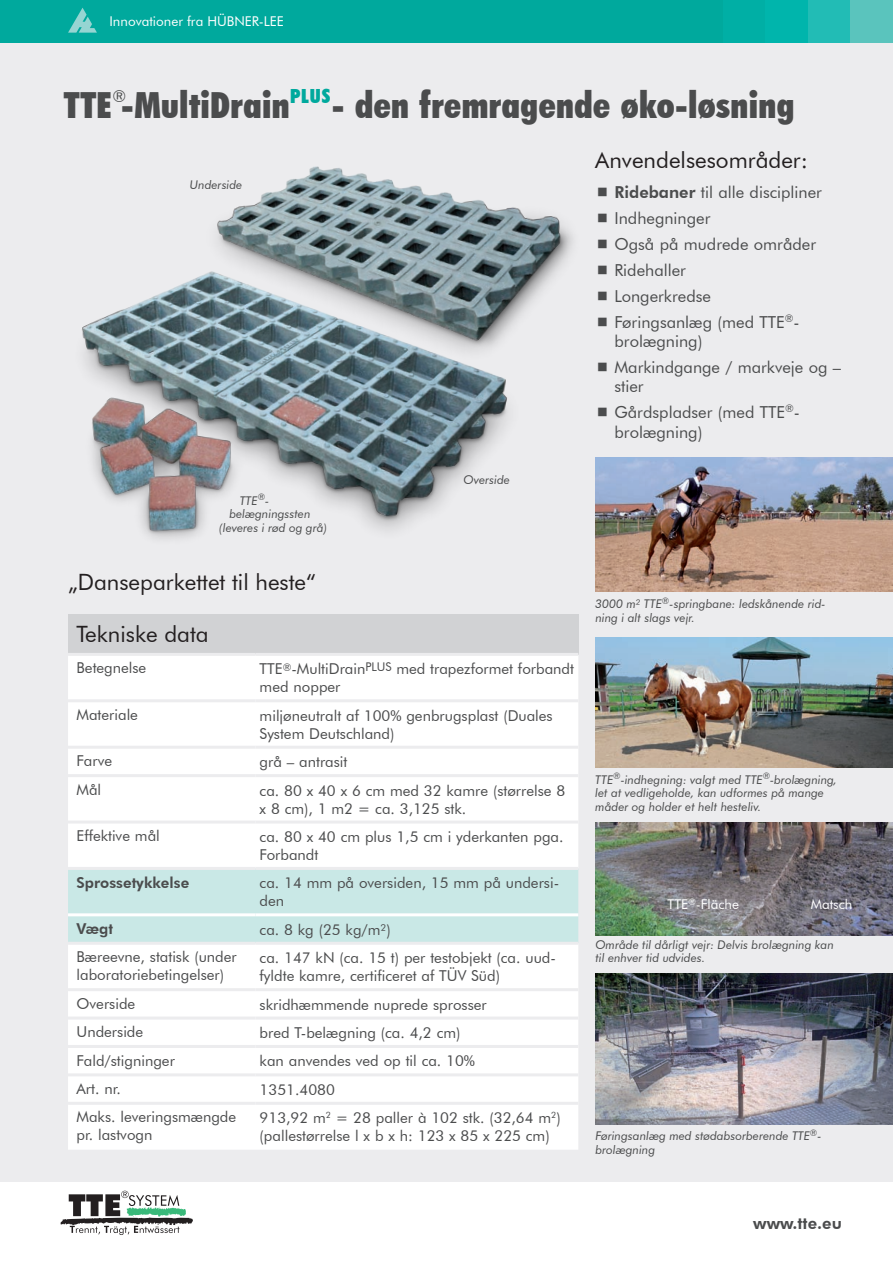
<style>
.page{position:relative;width:893px;height:1263px;background:#fff}
.page>*{position:absolute;margin:0;border:0;box-sizing:border-box;transform-origin:0 0}
.HL_2{font:900 condensed 36px "Futura BT";letter-spacing:.01em;color:#4b4c4d}
.HL_Untertitel{font:22.5px "Futura BT";color:#231f20}
.Aufzählung_Punkte{font:16.5px/19.5px "Futura BT";color:#4b4c4d}
.Zwischentitel{font:800 16.5px "Futura BT";color:#4b4c4d}
.HL_2-2{font:16.5px "Futura BT";color:#4b4c4d}
.Fliess-Txt{font:15px/18px "Futura BT";color:#4b4c4d}
.Fliess-Txt-2{font:800 15px "Futura BT";color:#4b4c4d}
.Fl-txt_9_10-weiss{font:13.5px "Futura BT";color:#fff}
.Bildbeschreibung{font:italic 12px/13.5px "Futura BT";color:#4b4c4d}
.s1{font-weight:800}
</style>
<div class="page">
<div style="left:0;top:43px;width:893px;height:1139px;background:#ececee"></div>
<svg style="left:60px;top:1191px;width:133px;height:44px"></svg>
<div style="left:0;top:0;width:893px;height:43px;background:#00a99d"></div>
<svg style="left:68px;top:8px;width:29px;height:25px"></svg>
<div style="left:723px;top:0;width:42px;height:43px;background:#00afa5"></div>
<div style="left:765px;top:0;width:43px;height:43px;background:#00b5ac"></div>
<div style="left:808px;top:0;width:42px;height:43px;background:#22bcb5"></div>
<div style="left:850px;top:0;width:43px;height:43px;background:#5ac4bd"></div>
<img style="left:82px;top:282px;width:426px;height:257px">
<img style="left:186px;top:166px;width:387px;height:219px">
<div style="left:68px;top:614px;width:510px;height:40px;background:#d1d2d4"></div>
<div style="left:68px;top:656px;width:510px;height:494px;background:#fff"></div>
<div style="left:68px;top:870px;width:510px;height:72px;background:#c9e8e6"></div>
<hr style="left:68px;top:746px;width:187px;height:3px;background:#ececee">
<hr style="left:255px;top:746px;width:323px;height:3px;background:#ececee">
<hr style="left:68px;top:774px;width:187px;height:3px;background:#ececee">
<hr style="left:255px;top:774px;width:323px;height:3px;background:#ececee">
<hr style="left:68px;top:820px;width:187px;height:3px;background:#ececee">
<hr style="left:255px;top:820px;width:323px;height:3px;background:#ececee">
<hr style="left:68px;top:942px;width:187px;height:3px;background:#ececee">
<hr style="left:255px;top:942px;width:323px;height:3px;background:#ececee">
<hr style="left:68px;top:988px;width:187px;height:3px;background:#ececee">
<hr style="left:255px;top:988px;width:323px;height:3px;background:#ececee">
<hr style="left:68px;top:1016px;width:187px;height:3px;background:#ececee">
<hr style="left:255px;top:1016px;width:323px;height:3px;background:#ececee">
<hr style="left:68px;top:1045px;width:187px;height:3px;background:#ececee">
<hr style="left:255px;top:1045px;width:323px;height:3px;background:#ececee">
<hr style="left:68px;top:1073px;width:187px;height:3px;background:#ececee">
<hr style="left:255px;top:1073px;width:323px;height:3px;background:#ececee">
<hr style="left:68px;top:1102px;width:187px;height:3px;background:#ececee">
<hr style="left:255px;top:1102px;width:323px;height:3px;background:#ececee">
<hr style="left:68px;top:653px;width:187px;height:3px;background:#ececee">
<hr style="left:255px;top:653px;width:323px;height:3px;background:#ececee">
<hr style="left:68px;top:699px;width:187px;height:3px;background:#ececee">
<hr style="left:255px;top:699px;width:323px;height:3px;background:#ececee">
<hr style="left:68px;top:867px;width:187px;height:3px;background:#ececee">
<hr style="left:255px;top:867px;width:323px;height:3px;background:#ececee">
<hr style="left:68px;top:913px;width:187px;height:3px;background:#fff">
<hr style="left:255px;top:913px;width:323px;height:3px;background:#fff">
<img style="left:595px;top:457px;width:298px;height:135px">
<img style="left:595px;top:638px;width:298px;height:129px">
<img style="left:595px;top:822px;width:298px;height:113px">
<img style="left:595px;top:973px;width:298px;height:152px">
<p class="Fl-txt_9_10-weiss" style="left:109px;top:13px;width:176px">Innovationer fra HÜBNER-LEE</p>
<p class="HL_2" style="left:64px;top:84px;width:732px">TTE -MultiDrain<sup>PLUS</sup>- den fremragende øko-løsning</p>
<p class="HL_2-2" style="left:112px;top:86px;width:15px">®</p>
<p class="Bildbeschreibung" style="left:190px;top:178px;width:54px">Underside</p>
<p class="Bildbeschreibung" style="left:229px;top:493px;width:83px;text-indent:10px">TTE<sup>®</sup>- belægningssten</p>
<p class="Bildbeschreibung" style="left:219px;top:520px;width:110px">(leveres i rød og grå)</p>
<p class="HL_Untertitel" style="left:68px;top:568px;width:249px">„Danseparkettet til heste“</p>
<p class="Bildbeschreibung" style="left:463px;top:473px;width:48px">Overside</p>
<p class="HL_Untertitel" style="left:77px;top:621px;width:134px">Tekniske data</p>
<p class="Fliess-Txt" style="left:77px;top:659px;width:71px">Betegnelse</p>
<p class="Fliess-Txt" style="left:260px;top:660px;width:316px">TTE<sup>®</sup>-MultiDrain<sup>PLUS</sup> med trapezformet forbandt med nopper</p>
<p class="Fliess-Txt" style="left:77px;top:705px;width:63px">Materiale</p>
<p class="Fliess-Txt" style="left:260px;top:706px;width:295px">miljøneutralt af 100% genbrugsplast (Duales<br>System Deutschland)</p>
<p class="Fliess-Txt" style="left:77px;top:752px;width:37px">Farve</p>
<p class="Fliess-Txt" style="left:260px;top:753px;width:89px">grå – antrasit</p>
<p class="Fliess-Txt" style="left:77px;top:780px;width:26px">Mål</p>
<p class="Fliess-Txt" style="left:260px;top:781px;width:307px">ca. 80 x 40 x 6 cm med 32 kamre (størrelse 8 x 8 cm), 1 m2 = ca. 3,125 stk.</p>
<p class="Fliess-Txt" style="left:77px;top:827px;width:85px">Effektive mål</p>
<p class="Fliess-Txt" style="left:260px;top:827px;width:305px">ca. 80 x 40 cm plus 1,5 cm i yderkanten pga.<br>Forbandt</p>
<p class="Fliess-Txt-2" style="left:77px;top:873px;width:114px">Sprossetykkelse</p>
<p class="Fliess-Txt" style="left:260px;top:874px;width:301px">ca. 14 mm på oversiden, 15 mm på undersi&shy;den</p>
<p class="Fliess-Txt-2" style="left:77px;top:919px;width:38px">Vægt</p>
<p class="Fliess-Txt" style="left:260px;top:920px;width:133px">ca. 8 kg (25 kg/m²)</p>
<p class="Fliess-Txt" style="left:77px;top:948px;width:162px">Bæreevne, statisk (under laboratoriebetingelser)</p>
<p class="Fliess-Txt" style="left:260px;top:949px;width:298px">ca. 147 kN (ca. 15 t) per testobjekt (ca. uud&shy;fyldte kamre, certificeret af TÜV Süd)</p>
<p class="Fliess-Txt" style="left:77px;top:994px;width:60px">Overside</p>
<p class="Fliess-Txt" style="left:260px;top:995px;width:229px">skridhæmmende nuprede sprosser</p>
<p class="Fliess-Txt" style="left:77px;top:1023px;width:68px">Underside</p>
<p class="Fliess-Txt" style="left:260px;top:1023px;width:202px">bred T-belægning (ca. 4,2 cm)</p>
<p class="Fliess-Txt" style="left:77px;top:1051px;width:100px">Fald/stigninger</p>
<p class="Fliess-Txt" style="left:260px;top:1052px;width:217px">kan anvendes ved op til ca. 10%</p>
<p class="Fliess-Txt" style="left:77px;top:1079px;width:46px">Art. nr.</p>
<p class="Fliess-Txt" style="left:260px;top:1080px;width:77px">1351.4080</p>
<p class="Fliess-Txt" style="left:77px;top:1108px;width:161px">Maks. leveringsmængde pr. lastvogn</p>
<p class="Fliess-Txt" style="left:260px;top:1109px;width:303px">913,92 m<sup>2</sup> = 28 paller à 102 stk. (32,64 m<sup>2</sup>) (pallestørrelse l x b x h: 123 x 85 x 225 cm)</p>
<p class="HL_Untertitel" style="left:595px;top:146px;width:214px">Anvendelsesområder:</p>
<p class="Aufzählung_Punkte" style="left:614px;top:182px;width:209px"><span class="s1">Ridebaner</span> til alle discipliner</p>
<p class="Aufzählung_Punkte" style="left:614px;top:208px;width:98px">Indhegninger</p>
<p class="Aufzählung_Punkte" style="left:614px;top:234px;width:203px">Også på mudrede områder</p>
<p class="Aufzählung_Punkte" style="left:614px;top:260px;width:73px">Ridehaller</p>
<p class="Aufzählung_Punkte" style="left:614px;top:286px;width:98px">Longerkredse</p>
<p class="Aufzählung_Punkte" style="left:614px;top:312px;width:187px">Føringsanlæg (med TTE<sup>®</sup>- brolægning)</p>
<p class="Aufzählung_Punkte" style="left:614px;top:357px;width:228px">Markindgange / markveje og – stier</p>
<p class="Aufzählung_Punkte" style="left:614px;top:403px;width:187px">Gårdspladser (med TTE<sup>®</sup>- brolægning)</p>
<p class="Bildbeschreibung" style="left:595px;top:597px;width:232px">3000 m² TTE<sup>®</sup>-springbane: ledskånende rid&shy;ning i alt slags vejr.</p>
<p class="Bildbeschreibung" style="left:595px;top:773px;width:243px">TTE<sup>®</sup>-indhegning: valgt med TTE<sup>®</sup>-brolægning, let at vedligeholde, kan udformes på mange måder og holder et helt hesteliv.</p>
<p class="Fl-txt_9_10-weiss" style="left:668px;top:896px;width:73px">TTE<sup>®</sup>-Fläche</p>
<p class="Fl-txt_9_10-weiss" style="left:811px;top:896px;width:43px">Matsch</p>
<p class="Bildbeschreibung" style="left:595px;top:938px;width:240px">Område til dårligt vejr: Delvis brolægning kan til enhver tid udvides.</p>
<p class="Bildbeschreibung" style="left:595px;top:1129px;width:228px">Føringsanlæg med stødabsorberende TTE<sup>®</sup>- brolægning</p>
<p class="Zwischentitel" style="left:753px;top:1213px;width:90px">www.tte.eu</p>
</div>
